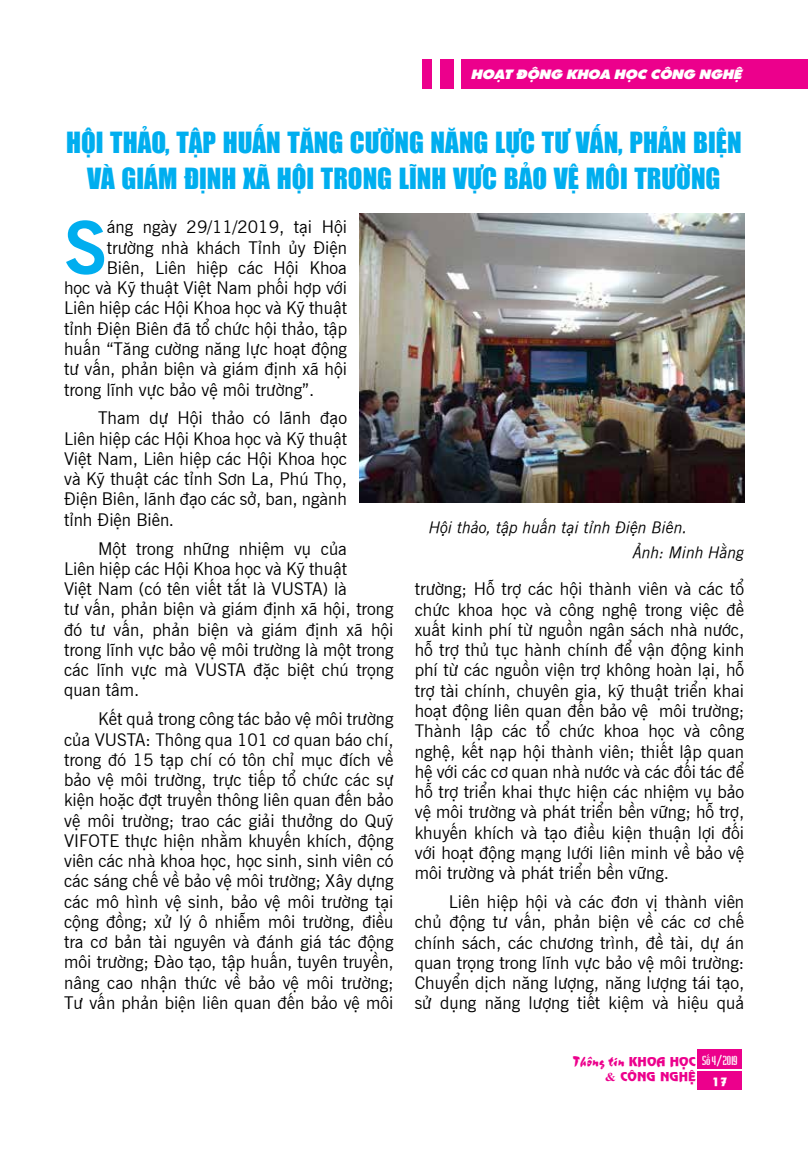
<style>
.page{position:relative;width:808px;height:1149px;background:#fff}
.page>*{position:absolute;margin:0;border:0;box-sizing:border-box;transform-origin:0 0}
.t1{font:700 72.9px "UVN Tin Tuc";color:#00aeef}
.t2{font:27px/36px "UTM Impact";color:#00aeef;text-align:center}
.t3{font:17.25px/20.2px "UVN Tin Tuc";color:#000;text-align:justify}
.t4{font:italic 15.75px/25px "UVN Tin Tuc";color:#000}
.t5{font:15px "UVN Thang Vu";color:#ec008c}
.t6{font:13.5px "UTM Sharnay";color:#fff;scale:1.08 1}
.t7{font:12px "UVN Nguyen Du";color:#ec008c;scale:1.08 1}
.t8{font:12px "UVN Hai Ba Trung";color:#fff}
.t9{font:11.25px "UVN Nguyen Du";color:#fff;scale:1.08 1}
.s1{font-family:"UVN Nguyen Du";font-size:12px}
.s2{font-family:"Times New Roman";font-weight:700}
</style>
<div class="page">
<div style="left:697px;top:1049px;width:45px;height:19px;background:#ec008c"></div>
<div style="left:697px;top:1071px;width:45px;height:18px;background:#ec008c"></div>
<div style="left:461px;top:59px;width:347px;height:30px;background:#ec008c"></div>
<div style="left:440px;top:59px;width:13px;height:30px;background:#ec008c"></div>
<div style="left:422px;top:59px;width:10px;height:30px;background:#ec008c"></div>
<img style="left:360px;top:214px;width:384px;height:288px">
<p class="t6" style="left:471px;top:63px;width:252px">HOẠT ĐỘNG KHOA HỌC CÔNG NGHỆ</p>
<h2 class="t2" style="left:66px;top:123px;width:677px">HỘI THẢO, TẬP HUẤN TĂNG CƯỜNG NĂNG LỰC TƯ VẤN, PHẢN BIỆN<br>VÀ GIÁM ĐỊNH XÃ HỘI TRONG LĨNH VỰC BẢO VỆ MÔI TRƯỜNG</h2>
<h1 class="t1" style="left:64px;top:190px;width:44px">S</h1>
<p class="t3" style="left:107px;top:215px;width:242px">áng ngày 29/11/2019, tại Hội</p>
<p class="t3" style="left:107px;top:236px;width:242px">trường nhà khách Tỉnh ủy Điện</p>
<p class="t3" style="left:107px;top:256px;width:242px">Biên, Liên hiệp các Hội Khoa</p>
<p class="t3" style="left:64px;top:276px;width:284px">học và Kỹ thuật Việt Nam phối hợp với</p>
<p class="t3" style="left:64px;top:296px;width:284px">Liên hiệp các Hội Khoa học và Kỹ thuật</p>
<p class="t3" style="left:64px;top:317px;width:284px">tỉnh Điện Biên đã tổ chức hội thảo, tập</p>
<p class="t3" style="left:64px;top:337px;width:284px">huấn “Tăng cường năng lực hoạt động</p>
<p class="t3" style="left:64px;top:357px;width:284px">tư vấn, phản biện và giám định xã hội</p>
<p class="t3" style="left:64px;top:377px;width:252px">trong lĩnh vực bảo vệ môi trường”.</p>
<p class="t3" style="left:64px;top:406px;width:284px;text-indent:34px">Tham dự Hội thảo có lãnh đạo Liên hiệp các Hội Khoa học và Kỹ thuật Việt Nam, Liên hiệp các Hội Khoa học và Kỹ thuật các tỉnh Sơn La, Phú Thọ, Điện Biên, lãnh đạo các sở, ban, ngành tỉnh Điện Biên.</p>
<p class="t3" style="left:64px;top:536px;width:331px;text-align:left;text-indent:34px">Một trong những nhiệm vụ của<br>Liên hiệp các Hội Khoa học và Kỹ thuật<br>Việt Nam (có tên viết tắt là VUSTA) là<br>tư vấn, phản biện và giám định xã hội, trong đó tư vấn, phản biện và giám định xã hội trong lĩnh vực bảo vệ môi trường là một trong các lĩnh vực mà VUSTA đặc biệt chú trọng quan tâm.</p>
<p class="t3" style="left:64px;top:707px;width:331px;text-indent:34px">Kết quả trong công tác bảo vệ môi trường của VUSTA: Thông qua 101 cơ quan báo chí, trong đó 15 tạp chí có tôn chỉ mục đích về bảo vệ môi trường, trực tiếp tổ chức các sự kiện hoặc đợt truyền thông liên quan đến bảo vệ môi trường; trao các giải thưởng do Quỹ VIFOTE thực hiện nhằm khuyến khích, động viên các nhà khoa học, học sinh, sinh viên có các sáng chế về bảo vệ môi trường; Xây dựng các mô hình vệ sinh, bảo vệ môi trường tại cộng đồng; xử lý ô nhiễm môi trường, điều tra cơ bản tài nguyên và đánh giá tác động môi trường; Đào tạo, tập huấn, tuyên truyền, nâng cao nhận thức về bảo vệ môi trường; Tư vấn phản biện liên quan đến bảo vệ môi</p>
<p class="t4" style="left:633px;top:513px;width:113px;text-indent:-204px">Hội thảo, tập huấn tại tỉnh Điện Biên.<br>Ảnh: Minh Hằng</p>
<p class="t3" style="left:415px;top:577px;width:331px">trường; Hỗ trợ các hội thành viên và các tổ chức khoa học và công nghệ trong việc đề xuất kinh phí từ nguồn ngân sách nhà nước, hỗ trợ thủ tục hành chính để vận động kinh phí từ các nguồn viện trợ không hoàn lại, hỗ trợ tài chính, chuyên gia, kỹ thuật triển khai hoạt động liên quan đến bảo vệ môi trường; Thành lập các tổ chức khoa học và công nghệ, kết nạp hội thành viên; thiết lập quan hệ với các cơ quan nhà nước và các đối tác để hỗ trợ triển khai thực hiện các nhiệm vụ bảo vệ môi trường và phát triển bền vững; hỗ trợ, khuyến khích và tạo điều kiện thuận lợi đối với hoạt động mạng lưới liên minh về bảo vệ môi trường và phát triển bền vững.</p>
<p class="t3" style="left:415px;top:889px;width:331px;text-indent:34px">Liên hiệp hội và các đơn vị thành viên chủ động tư vấn, phản biện về các cơ chế chính sách, các chương trình, đề tài, dự án quan trọng trong lĩnh vực bảo vệ môi trường:<br>Chuyển dịch năng lượng, năng lượng tái tạo, sử dụng năng lượng tiết kiệm và hiệu quả</p>
<p class="t8" style="left:702px;top:1050px;width:37px">Số 4/2019</p>
<p class="t9" style="left:712px;top:1073px;width:17px">17</p>
<p class="t5" style="left:573px;top:1049px;width:124px">Thông tin <span class="s1">KHOA HỌC</span></p>
<p class="t7" style="left:605px;top:1067px;width:85px"><span class="s2">&amp;</span> CÔNG NGHỆ</p>
</div>
